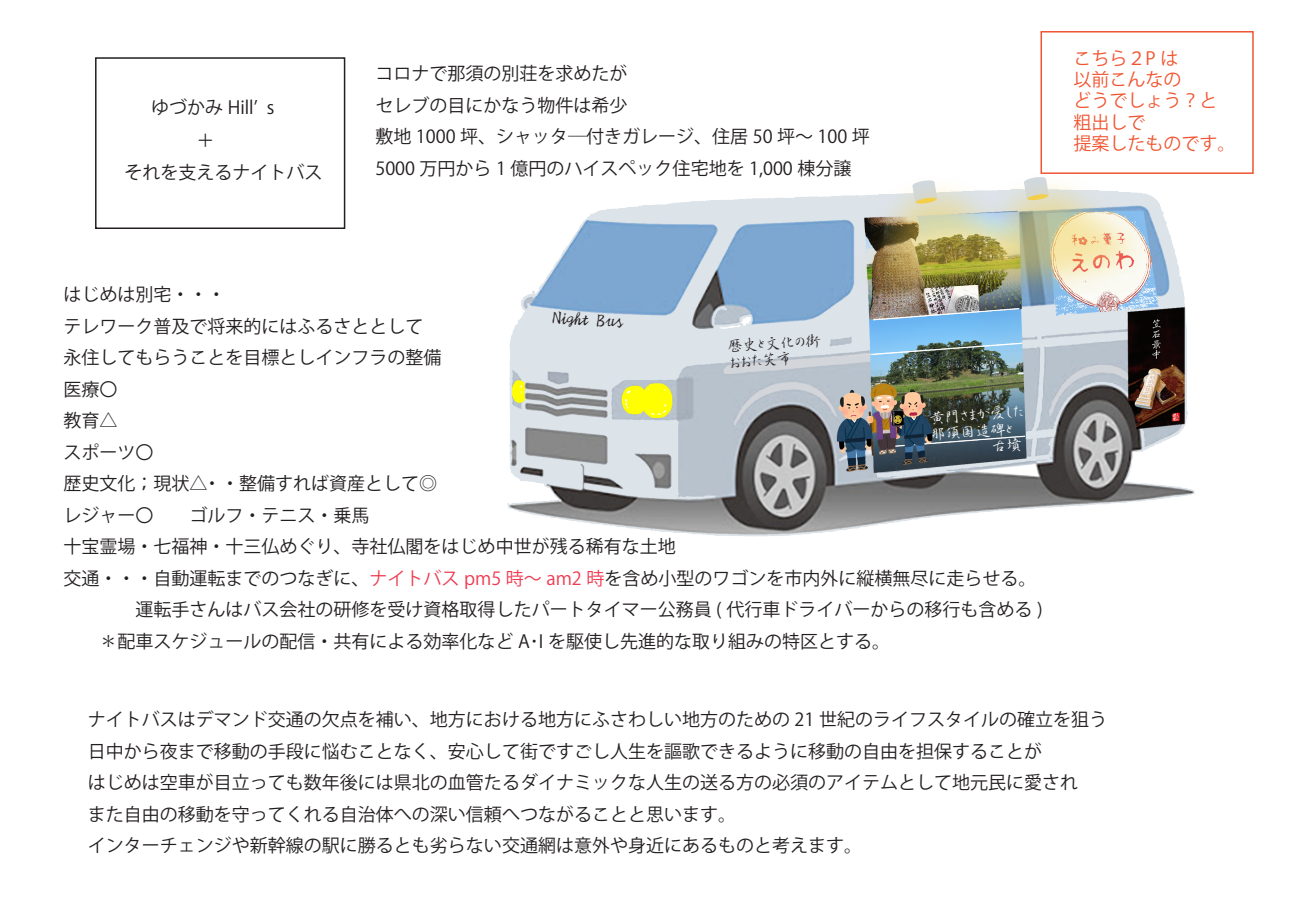
<style>
.page{position:relative;width:1289px;height:919px;background:#fff}
.page>*{position:absolute;margin:0;border:0;box-sizing:border-box;transform-origin:0 0}
.t1{font:18px/31.5px "Koz Go Pr 6 N";color:#231f20}
.t2{font:18px/21.3px "Koz Go Pr 6 N";color:#f05531}
.t3{font:18px "Shounan Shinpitsu Gyosyo EGP Medium SJIS";color:#231f20}
.t4{font:15px/16.5px "Shounan Shinpitsu Gyosyo EGP Medium SJIS";color:#fff}
.t5{font:15px/16.5px "Shounan Shinpitsu Gyosyo EGP Medium SJIS";color:#231f20}
.s1{color:#ee3b52}
</style>
<div class="page">
<div style="left:95px;top:57px;width:250px;height:172px;background:#fff;border:2px solid #231f20"></div>
<img style="left:507px;top:196px;width:688px;height:341px">
<img style="left:1075px;top:190px;width:111px;height:142px">
<img style="left:819px;top:177px;width:256px;height:158px">
<div style="left:1040px;top:31px;width:213px;height:143px;border:2px solid #f05531"></div>
<p class="t1" style="left:151px;top:92px;width:125px">ゆづかみ Hillʼ s</p>
<p class="t1" style="left:124px;top:157px;width:199px">それを支えるナイトバス</p>
<p class="t1" style="left:375px;top:58px;width:496px">コロナで那須の別荘を求めたが<br>セレブの目にかなう物件は希少<br>敷地 1000 坪、シャッタ―付きガレージ、住居 50 坪～ 100 坪<br>5000 万円から 1 億円のハイスペック住宅地を 1,000 棟分譲</p>
<p class="t2" style="left:1073px;top:48px;width:163px">こちら２P は<br>以前こんなの<br>どうでしょう？と粗出しで<br>提案したものです。</p>
<p class="t1" style="left:63px;top:279px;width:980px">はじめは別宅・・・<br>テレワーク普及で将来的にはふるさととして<br>永住してもらうことを目標としインフラの整備<br>医療〇<br>教育△<br>スポーツ〇<br>歴史文化；現状△・・整備すれば資産として◎<br>レジャー〇　　ゴルフ・テニス・乗馬<br>十宝霊場・七福神・十三仏めぐり、寺社仏閣をはじめ中世が残る稀有な土地<br>交通・・・自動運転までのつなぎに、<span class="s1">ナイトバス pm5 時～ am2 時</span>を含め小型のワゴンを市内外に縦横無尽に走らせる。　　　　運転手さんはバス会社の研修を受け資格取得したパートタイマー公務員 ( 代行車ドライバーからの移行も含める )　　＊配車スケジュールの配信・共有による効率化など A･I を駆使し先進的な取り組みの特区とする。</p>
<p class="t3" style="left:553px;top:307px;width:72px;rotate:4deg">Night Bus</p>
<p class="t5" style="left:727px;top:339px;width:94px;rotate:-4deg">歴史と文化の街おおた笑市</p>
<p class="t4" style="left:929px;top:410px;width:95px;rotate:-4deg">黄門さまが愛した那須国造碑と</p>
<p class="t1" style="left:88px;top:704px;width:1020px">ナイトバスはデマンド交通の欠点を補い、地方における地方にふさわしい地方のための 21 世紀のライフスタイルの確立を狙う日中から夜まで移動の手段に悩むことなく、安心して街ですごし人生を謳歌できるように移動の自由を担保することが<br>はじめは空車が目立っても数年後には県北の血管たるダイナミックな人生の送る方の必須のアイテムとして地元民に愛され<br>また自由の移動を守ってくれる自治体への深い信頼へつながることと思います。<br>インターチェンジや新幹線の駅に勝るとも劣らない交通網は意外や身近にあるものと考えます。</p>
</div>
